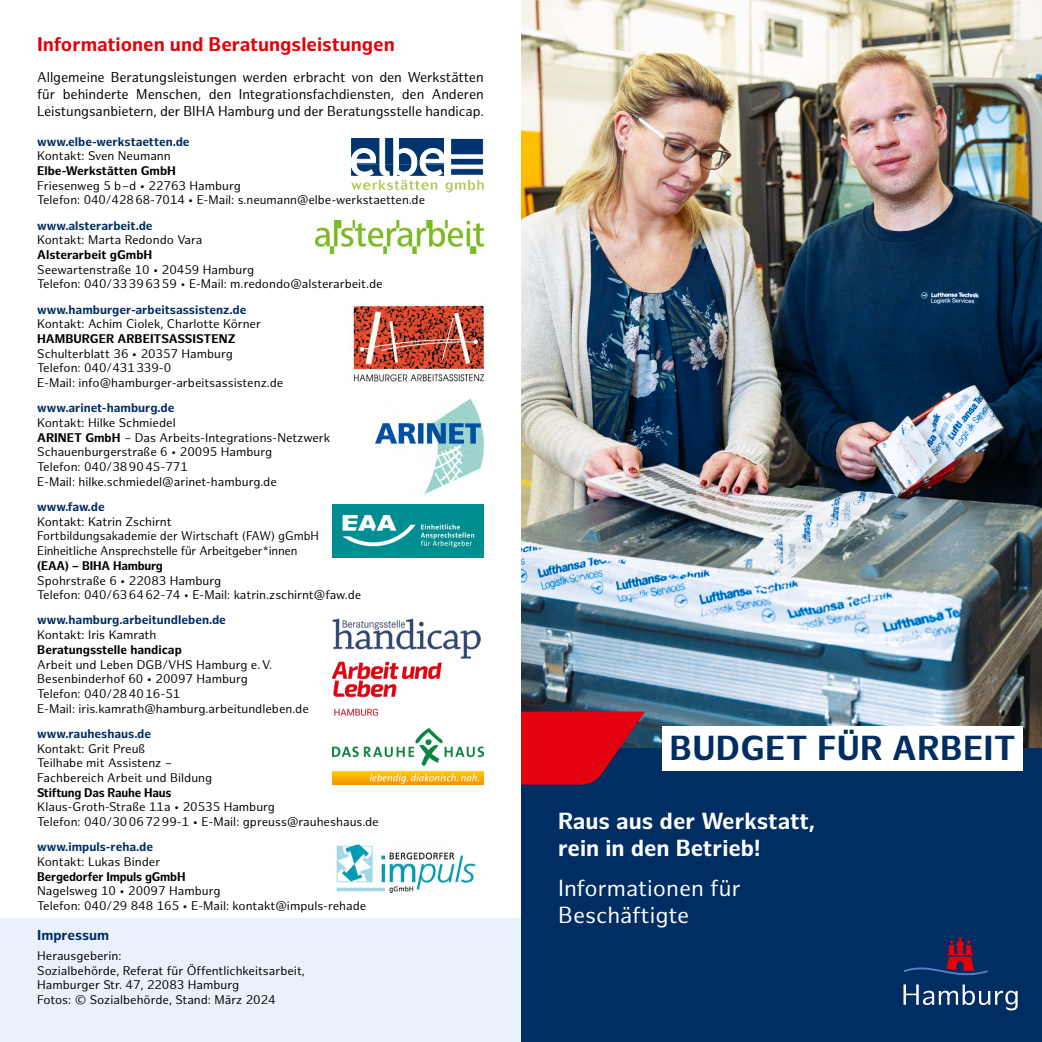
<style>
.page{position:relative;width:1042px;height:1042px;background:#fff}
.page>*{position:absolute;margin:0;border:0;box-sizing:border-box;transform-origin:0 0}
.t1{font:700 33.95px "Hamburg Sans";letter-spacing:.01em;color:#002d62}
.t2{font:700 22.75px "Hamburg Sans";color:#fff}
.t3{font:22.75px "Hamburg Sans";color:#fff}
.t4{font:700 19.25px "Hamburg Sans";color:#e3000b}
.t5{font:14px/16.8px "Hamburg Sans";letter-spacing:-.005em;color:#000;text-align:justify}
.t6{font:700 14px "Hamburg Sans";color:#002d62}
.t7{font:12.25px "Hamburg Sans";color:#000}
.t8{font:700 12.25px "Hamburg Sans";color:#002d62}
.t9{font:700 12.25px "Hamburg Sans";letter-spacing:-.015em;color:#000}
.s1{font-weight:700}
</style>
<div class="page">
<img style="left:521px;top:0;width:521px;height:748px">
<div style="left:521px;top:748px;width:521px;height:294px;background:#002d62"></div>
<div style="left:662px;top:725px;width:361px;height:45px;background:#fff"></div>
<svg style="left:904px;top:936px;width:83px;height:40px"></svg>
<svg style="left:903px;top:984px;width:114px;height:26px"></svg>
<svg style="left:521px;top:711px;width:124px;height:74px"></svg>
<div style="left:0;top:919px;width:521px;height:123px;background:#e9f1fb"></div>
<svg style="left:351px;top:138px;width:133px;height:54px"></svg>
<div style="left:451px;top:158px;width:32px;height:7px;background:#00346f"></div>
<div style="left:450px;top:158px;width:33px;height:7px;border:1px solid #fff"></div>
<img style="left:315px;top:221px;width:169px;height:32px">
<img style="left:352px;top:302px;width:134px;height:80px">
<img style="left:376px;top:398px;width:108px;height:97px">
<img style="left:332px;top:504px;width:152px;height:54px">
<img style="left:332px;top:618px;width:148px;height:40px">
<img style="left:332px;top:658px;width:132px;height:58px">
<img style="left:332px;top:728px;width:151px;height:56px">
<img style="left:336px;top:844px;width:140px;height:49px">
<p class="t4" style="left:37px;top:33px;width:359px">Informationen und Beratungsleistungen</p>
<p class="t5" style="left:37px;top:70px;width:448px">Allgemeine Beratungsleistungen werden erbracht von den Werkstätten für behinderte Menschen, den Integrationsfachdiensten, den Anderen Leistungsanbietern, der BIHA Hamburg und der Beratungsstelle handicap.</p>
<p class="t8" style="left:37px;top:134px;width:154px">www.elbe-werkstaetten.de</p>
<p class="t7" style="left:37px;top:149px;width:135px">Kontakt: Sven Neumann</p>
<p class="t9" style="left:37px;top:163px;width:140px">Elbe-Werkstätten GmbH</p>
<p class="t7" style="left:37px;top:178px;width:205px">Friesenweg 5 b–d • 22763 Hamburg</p>
<p class="t7" style="left:37px;top:193px;width:389px">Telefon: 040/42868-7014 • E-Mail: s.neumann@elbe-werkstaetten.de</p>
<p class="t8" style="left:37px;top:218px;width:117px">www.alsterarbeit.de</p>
<p class="t7" style="left:37px;top:233px;width:167px">Kontakt: Marta Redondo Vara</p>
<p class="t9" style="left:37px;top:247px;width:117px">Alsterarbeit gGmbH</p>
<p class="t7" style="left:37px;top:262px;width:218px">Seewartenstraße 10 • 20459 Hamburg</p>
<p class="t7" style="left:37px;top:277px;width:347px">Telefon: 040/33396359 • E-Mail: m.redondo@alsterarbeit.de</p>
<p class="t8" style="left:37px;top:302px;width:211px">www.hamburger-arbeitsassistenz.de</p>
<p class="t7" style="left:37px;top:317px;width:225px">Kontakt: Achim Ciolek, Charlotte Körner</p>
<p class="t9" style="left:37px;top:331px;width:200px">HAMBURGER ARBEITSASSISTENZ</p>
<p class="t7" style="left:37px;top:346px;width:197px">Schulterblatt 36 • 20357 Hamburg</p>
<p class="t7" style="left:37px;top:361px;width:136px">Telefon: 040/431339-0</p>
<p class="t7" style="left:37px;top:376px;width:248px">E-Mail: info@hamburger-arbeitsassistenz.de</p>
<p class="t8" style="left:37px;top:401px;width:139px">www.arinet-hamburg.de</p>
<p class="t7" style="left:37px;top:416px;width:140px">Kontakt: Hilke Schmiedel</p>
<p class="t7" style="left:37px;top:430px;width:295px"><span class="s1">ARINET GmbH</span> – Das Arbeits-Integrations-Netzwerk</p>
<p class="t7" style="left:37px;top:445px;width:236px">Schauenburgerstraße 6 • 20095 Hamburg</p>
<p class="t7" style="left:37px;top:460px;width:152px">Telefon: 040/389045-771</p>
<p class="t7" style="left:37px;top:474px;width:241px">E-Mail: hilke.schmiedel@arinet-hamburg.de</p>
<p class="t8" style="left:37px;top:499px;width:69px">www.faw.de</p>
<p class="t7" style="left:37px;top:514px;width:136px">Kontakt: Katrin Zschirnt</p>
<p class="t7" style="left:37px;top:529px;width:283px">Fortbildungsakademie der Wirtschaft (FAW) gGmbH</p>
<p class="t7" style="left:37px;top:544px;width:262px">Einheitliche Ansprechstelle für Arbeitgeber*innen</p>
<p class="t9" style="left:37px;top:558px;width:127px">(EAA) – BIHA Hamburg</p>
<p class="t7" style="left:37px;top:573px;width:186px">Spohrstraße 6 • 22083 Hamburg</p>
<p class="t7" style="left:37px;top:588px;width:325px">Telefon: 040/636462-74 • E-Mail: katrin.zschirnt@faw.de</p>
<p class="t8" style="left:37px;top:613px;width:190px">www.hamburg.arbeitundleben.de</p>
<p class="t7" style="left:37px;top:628px;width:121px">Kontakt: Iris Kamrath</p>
<p class="t9" style="left:37px;top:642px;width:146px">Beratungsstelle handicap</p>
<p class="t7" style="left:37px;top:657px;width:237px">Arbeit und Leben DGB/VHS Hamburg e.V.</p>
<p class="t7" style="left:37px;top:672px;width:212px">Besenbinderhof 60 • 20097 Hamburg</p>
<p class="t7" style="left:37px;top:686px;width:145px">Telefon: 040/284016-51</p>
<p class="t7" style="left:37px;top:701px;width:273px">E-Mail: iris.kamrath@hamburg.arbeitundleben.de</p>
<p class="t8" style="left:37px;top:726px;width:115px">www.rauheshaus.de</p>
<p class="t7" style="left:37px;top:741px;width:110px">Kontakt: Grit Preuß</p>
<p class="t7" style="left:37px;top:756px;width:137px">Teilhabe mit Assistenz –</p>
<p class="t7" style="left:37px;top:770px;width:177px">Fachbereich Arbeit und Bildung</p>
<p class="t9" style="left:37px;top:785px;width:136px">Stiftung Das Rauhe Haus</p>
<p class="t7" style="left:37px;top:800px;width:239px">Klaus-Groth-Straße 11a • 20535 Hamburg</p>
<p class="t7" style="left:37px;top:815px;width:343px">Telefon: 040/30067299-1 • E-Mail: gpreuss@rauheshaus.de</p>
<p class="t8" style="left:37px;top:840px;width:117px">www.impuls-reha.de</p>
<p class="t7" style="left:37px;top:854px;width:125px">Kontakt: Lukas Binder</p>
<p class="t9" style="left:37px;top:869px;width:150px">Bergedorfer Impuls gGmbH</p>
<p class="t7" style="left:37px;top:884px;width:185px">Nagelsweg 10 • 20097 Hamburg</p>
<p class="t7" style="left:37px;top:899px;width:331px">Telefon: 040/29 848 165 • E-Mail: kontakt@impuls-rehade</p>
<p class="t6" style="left:37px;top:927px;width:73px">Impressum</p>
<p class="t7" style="left:37px;top:948px;width:86px">Herausgeberin:</p>
<p class="t7" style="left:37px;top:963px;width:269px">Sozialbehörde, Referat für Öffentlichkeitsarbeit,</p>
<p class="t7" style="left:37px;top:978px;width:204px">Hamburger Str. 47, 22083 Hamburg</p>
<p class="t7" style="left:37px;top:993px;width:240px">Fotos: © Sozialbehörde, Stand: März 2024</p>
<p class="t1" style="left:669px;top:728px;width:348px">BUDGET FÜR ARBEIT</p>
<p class="t2" style="left:558px;top:807px;width:258px">Raus aus der Werkstatt,</p>
<p class="t2" style="left:558px;top:835px;width:204px">rein in den Betrieb!</p>
<p class="t3" style="left:558px;top:874px;width:184px">Informationen für</p>
<p class="t3" style="left:558px;top:902px;width:133px">Beschäftigte</p>
</div>
